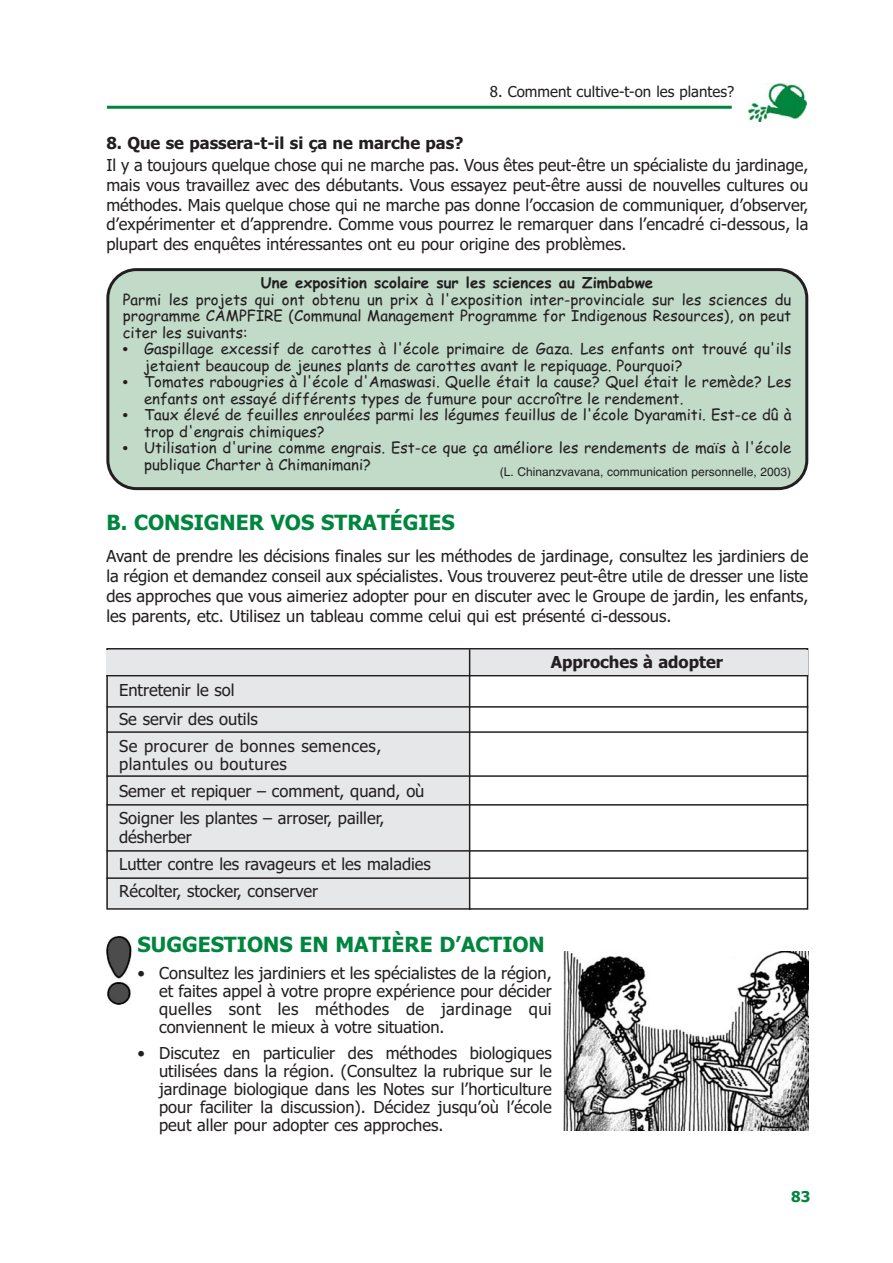
<style>
.page{position:relative;width:893px;height:1263px;background:#fff}
.page>*{position:absolute;margin:0;border:0;box-sizing:border-box;transform-origin:0 0}
.t1{font:700 21px "Tahoma";color:#00853f}
.t2{font:16.5px/19.8px "Tahoma";color:#231f20;text-align:justify}
.t3{font:700 16.5px "Tahoma";color:#231f20}
.t4{font:16.5px/18px "Tahoma";letter-spacing:.025em;color:#231f20}
.t5{font:15px/16.5px "Comic Sans MS";color:#231f20}
.t6{font:700 15px "Comic Sans MS";color:#231f20}
.t7{font:15px "Tahoma";color:#231f20}
.t8{font:700 15px "Tahoma";color:#00853f}
.t9{font:12px "Helvetica";color:#231f20}
.s1{font-family:"Times"}
</style>
<div class="page">
<div style="left:106px;top:650px;width:363px;height:258px;background:#e6e7e8"></div>
<div style="left:106px;top:648px;width:702px;height:262px;border:2px solid #231f20"></div>
<hr style="left:107px;top:106px;width:624px;height:3px;background:#00853f">
<svg style="left:748px;top:83px;width:59px;height:39px"></svg>
<div style="left:106px;top:268px;width:702px;height:222px;background:#c2dbc9"></div>
<img style="left:563px;top:951px;width:245px;height:179px">
<img style="left:106px;top:936px;width:25px;height:68px">
<hr style="left:106px;top:675px;width:702px;height:1px;background:#231f20">
<hr style="left:106px;top:706px;width:702px;height:2px;background:#231f20">
<hr style="left:106px;top:731px;width:702px;height:2px;background:#231f20">
<hr style="left:106px;top:775px;width:702px;height:2px;background:#231f20">
<hr style="left:106px;top:804px;width:702px;height:2px;background:#231f20">
<hr style="left:106px;top:850px;width:702px;height:2px;background:#231f20">
<hr style="left:106px;top:877px;width:702px;height:2px;background:#231f20">
<div style="left:106px;top:651px;width:702px;height:24px;background:#e6e7e8"></div>
<hr style="left:469px;top:649px;width:1px;height:261px;background:#231f20">
<p class="t7" style="left:490px;top:85px;width:246px">8. Comment cultive-t-on les plantes?</p>
<p class="t3" style="left:106px;top:136px;width:359px">8. Que se passera-t-il si ça ne marche pas?</p>
<p class="t2" style="left:106px;top:157px;width:703px">Il y a toujours quelque chose qui ne marche pas. Vous êtes peut-être un spécialiste du jardinage, mais vous travaillez avec des débutants. Vous essayez peut-être aussi de nouvelles cultures ou méthodes. Mais quelque chose qui ne marche pas donne l’occasion de communiquer, d’observer, d’expérimenter et d’apprendre. Comme vous pourrez le remarquer dans l’encadré ci-dessous, la plupart des enquêtes intéressantes ont eu pour origine des problèmes.</p>
<p class="t6" style="left:261px;top:277px;width:394px">Une exposition scolaire sur les sciences au Zimbabwe</p>
<p class="t5" style="left:123px;top:293px;width:670px;text-align:justify">Parmi les projets qui ont obtenu un prix à l'exposition inter-provinciale sur les sciences du programme CAMPFIRE (Communal Management Programme for Indigenous Resources), on peut citer les suivants:</p>
<p class="t5" style="left:144px;top:342px;width:648px;text-indent:-21px"><span class="s1">•</span> Gaspillage excessif de carottes à l'école primaire de Gaza. Les enfants ont trouvé qu'ils jetaient beaucoup de jeunes plants de carottes avant le repiquage. Pourquoi?</p>
<p class="t5" style="left:144px;top:375px;width:648px;text-indent:-21px"><span class="s1">•</span> Tomates rabougries à l'école d'Amaswasi. Quelle était la cause? Quel était le remède? Les enfants ont essayé différents types de fumure pour accroître le rendement.</p>
<p class="t5" style="left:144px;top:408px;width:648px;text-indent:-21px"><span class="s1">•</span> Taux élevé de feuilles enroulées parmi les légumes feuillus de l'école Dyaramiti. Est-ce dû à trop d'engrais chimiques?</p>
<p class="t5" style="left:144px;top:441px;width:648px;text-indent:-21px"><span class="s1">•</span> Utilisation d'urine comme engrais. Est-ce que ça améliore les rendements de maïs à l'école publique Charter à Chimanimani?</p>
<p class="t9" style="left:499px;top:467px;width:293px">(L. Chinanzvavana, communication personnelle, 2003)</p>
<p class="t1" style="left:106px;top:514px;width:350px">B. CONSIGNER VOS STRATÉGIES</p>
<p class="t2" style="left:106px;top:548px;width:703px">Avant de prendre les décisions finales sur les méthodes de jardinage, consultez les jardiniers de la région et demandez conseil aux spécialistes. Vous trouverez peut-être utile de dresser une liste des approches que vous aimeriez adopter pour en discuter avec le Groupe de jardin, les enfants, les parents, etc. Utilisez un tableau comme celui qui est présenté ci-dessous.</p>
<p class="t2" style="left:119px;top:676px;width:140px;line-height:29.5px">Entretenir le sol<br>Se servir des outils</p>
<p class="t4" style="left:119px;top:738px;width:264px">Se procurer de bonnes semences, plantules ou boutures</p>
<p class="t2" style="left:119px;top:779px;width:307px;line-height:27.3px">Semer et repiquer – comment, quand, où<br>Soigner les plantes – arroser, pailler,</p>
<p class="t2" style="left:119px;top:825px;width:313px;line-height:27.3px;text-align:left">désherber<br>Lutter contre les ravageurs et les maladies<br>Récolter, stocker, conserver</p>
<p class="t3" style="left:551px;top:655px;width:174px">Approches à adopter</p>
<p class="t1" style="left:138px;top:936px;width:408px">SUGGESTIONS EN MATIÈRE D’ACTION</p>
<p class="t2" style="left:159px;top:965px;width:394px;line-height:18px;text-indent:-21px">• Consultez les jardiniers et les spécialistes de la région, et faites appel à votre propre expérience pour décider quelles sont les méthodes de jardinage qui conviennent le mieux à votre situation.</p>
<p class="t2" style="left:159px;top:1046px;width:394px;line-height:18px;text-indent:-21px">• Discutez en particulier des méthodes biologiques utilisées dans la région. (Consultez la rubrique sur le jardinage biologique dans les Notes sur l’horticulture pour faciliter la discussion). Décidez jusqu’où l’école peut aller pour adopter ces approches.</p>
<p class="t8" style="left:791px;top:1191px;width:21px">83</p>
</div>
